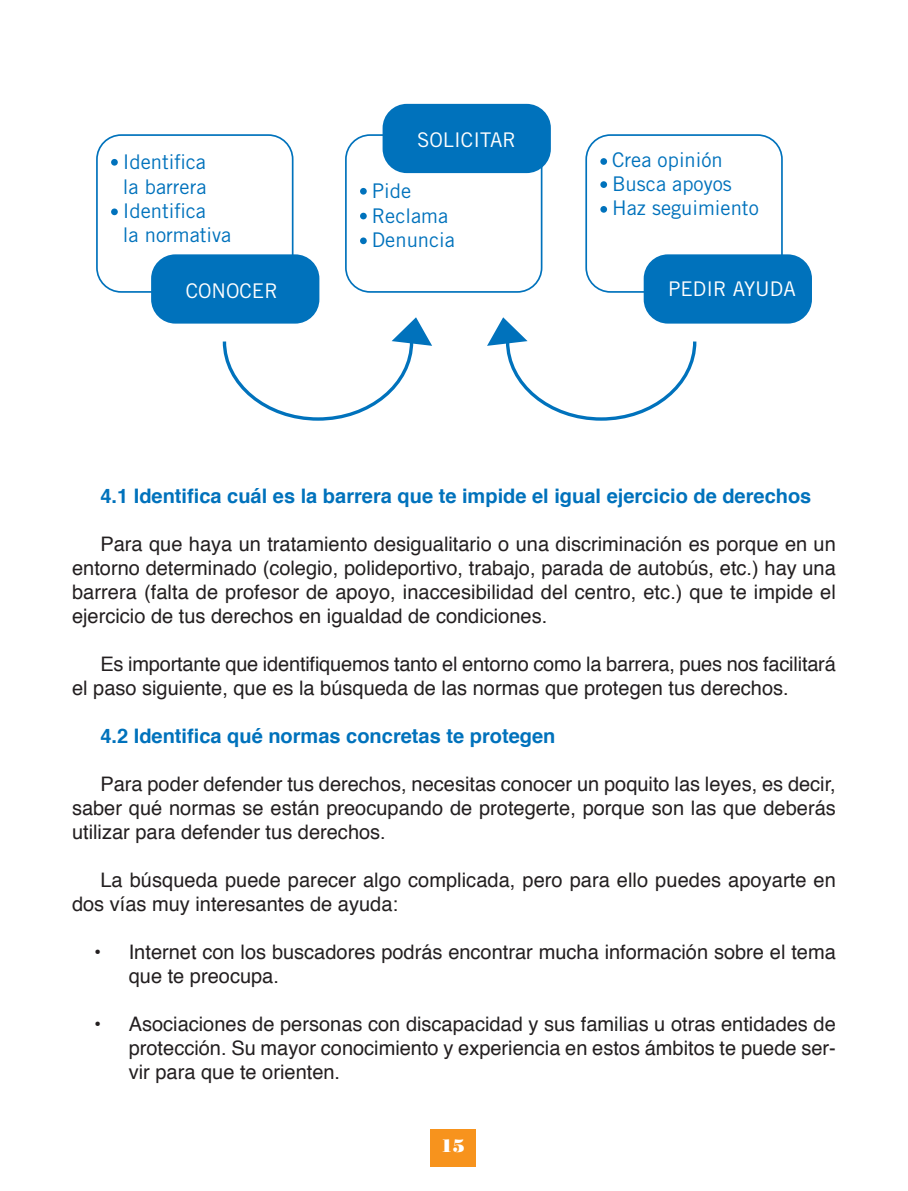
<style>
.page{position:relative;width:908px;height:1191px;background:#fff}
.page>*{position:absolute;margin:0;border:0;box-sizing:border-box;transform-origin:0 0}
.t1{font:20.2px/24.2px "Trade Gothic LT Std";color:#0072bc}
.t2{font:20.2px "Trade Gothic LT Std";color:#fff}
.t3{font:20px/24px "Helvetica";color:#231f20;text-align:justify}
.t4{font:700 20px "Helvetica";color:#0072bc}
.t5{font:18px "Bodoni Std Poster";color:#fff}
</style>
<div class="page">
<div style="left:430px;top:1129px;width:46px;height:37px;background:#f7931d"></div>
<div style="left:96px;top:134px;width:197px;height:159px;border:2px solid #0072bc;border-radius:24px"></div>
<div style="left:151px;top:254px;width:168px;height:69px;background:#0072bc;border-radius:24px"></div>
<div style="left:111px;top:159px;width:7px;height:7px;background:#0072bc;border-radius:50%"></div>
<div style="left:111px;top:208px;width:7px;height:7px;background:#0072bc;border-radius:50%"></div>
<div style="left:345px;top:134px;width:197px;height:159px;border:2px solid #0072bc;border-radius:24px"></div>
<div style="left:360px;top:188px;width:6px;height:7px;background:#0072bc;border-radius:50%"></div>
<svg style="left:360px;top:213px;width:6px;height:6px"></svg>
<div style="left:360px;top:237px;width:6px;height:7px;background:#0072bc;border-radius:50%"></div>
<div style="left:585px;top:134px;width:197px;height:159px;border:2px solid #0072bc;border-radius:24px"></div>
<div style="left:600px;top:158px;width:6px;height:7px;background:#0072bc;border-radius:50%"></div>
<div style="left:600px;top:181px;width:6px;height:7px;background:#0072bc;border-radius:50%"></div>
<div style="left:600px;top:206px;width:6px;height:7px;background:#0072bc;border-radius:50%"></div>
<div style="left:382px;top:104px;width:168px;height:69px;background:#0072bc;border-radius:24px"></div>
<div style="left:643px;top:254px;width:168px;height:69px;background:#0072bc;border-radius:24px"></div>
<svg style="left:487px;top:317px;width:210px;height:104px"></svg>
<svg style="left:221px;top:317px;width:211px;height:104px"></svg>
<p class="t1" style="left:123px;top:152px;width:110px">Identifica<br>la barrera<br>Identifica<br>la normativa</p>
<p class="t2" style="left:185px;top:283px;width:94px">CONOCER</p>
<p class="t2" style="left:417px;top:132px;width:100px">SOLICITAR</p>
<p class="t1" style="left:371px;top:181px;width:85px">Pide<br>Reclama<br>Denuncia</p>
<p class="t1" style="left:612px;top:149px;width:148px">Crea opinión<br>Busca apoyos<br>Haz seguimiento</p>
<p class="t2" style="left:667px;top:281px;width:129px">PEDIR AYUDA</p>
<p class="t4" style="left:100px;top:487px;width:712px">4.1 Identifica cuál es la barrera que te impide el igual ejercicio de derechos</p>
<p class="t3" style="left:72px;top:533px;width:765px;text-indent:28px">Para que haya un tratamiento desigualitario o una discriminación es porque en un entorno determinado (colegio, polideportivo, trabajo, parada de autobús, etc.) hay una barrera (falta de profesor de apoyo, inaccesibilidad del centro, etc.) que te impide el ejercicio de tus derechos en igualdad de condiciones.</p>
<p class="t3" style="left:72px;top:653px;width:765px;text-indent:28px">Es importante que identifiquemos tanto el entorno como la barrera, pues nos facilitará el paso siguiente, que es la búsqueda de las normas que protegen tus derechos.</p>
<p class="t4" style="left:100px;top:727px;width:456px">4.2 Identifica qué normas concretas te protegen</p>
<p class="t3" style="left:72px;top:773px;width:765px;text-indent:28px">Para poder defender tus derechos, necesitas conocer un poquito las leyes, es decir, saber qué normas se están preocupando de protegerte, porque son las que deberás utilizar para defender tus derechos.</p>
<p class="t3" style="left:72px;top:869px;width:765px;text-indent:28px">La búsqueda puede parecer algo complicada, pero para ello puedes apoyarte en dos vías muy interesantes de ayuda:</p>
<p class="t3" style="left:129px;top:941px;width:708px;text-indent:-34px">• Internet con los buscadores podrás encontrar mucha información sobre el tema que te preocupa.</p>
<p class="t3" style="left:129px;top:1013px;width:708px;text-indent:-34px">• Asociaciones de personas con discapacidad y sus familias u otras entidades de protección. Su mayor conocimiento y experiencia en estos ámbitos te puede ser&shy;vir para que te orienten.</p>
<p class="t5" style="left:440px;top:1135px;width:26px">15</p>
</div>
